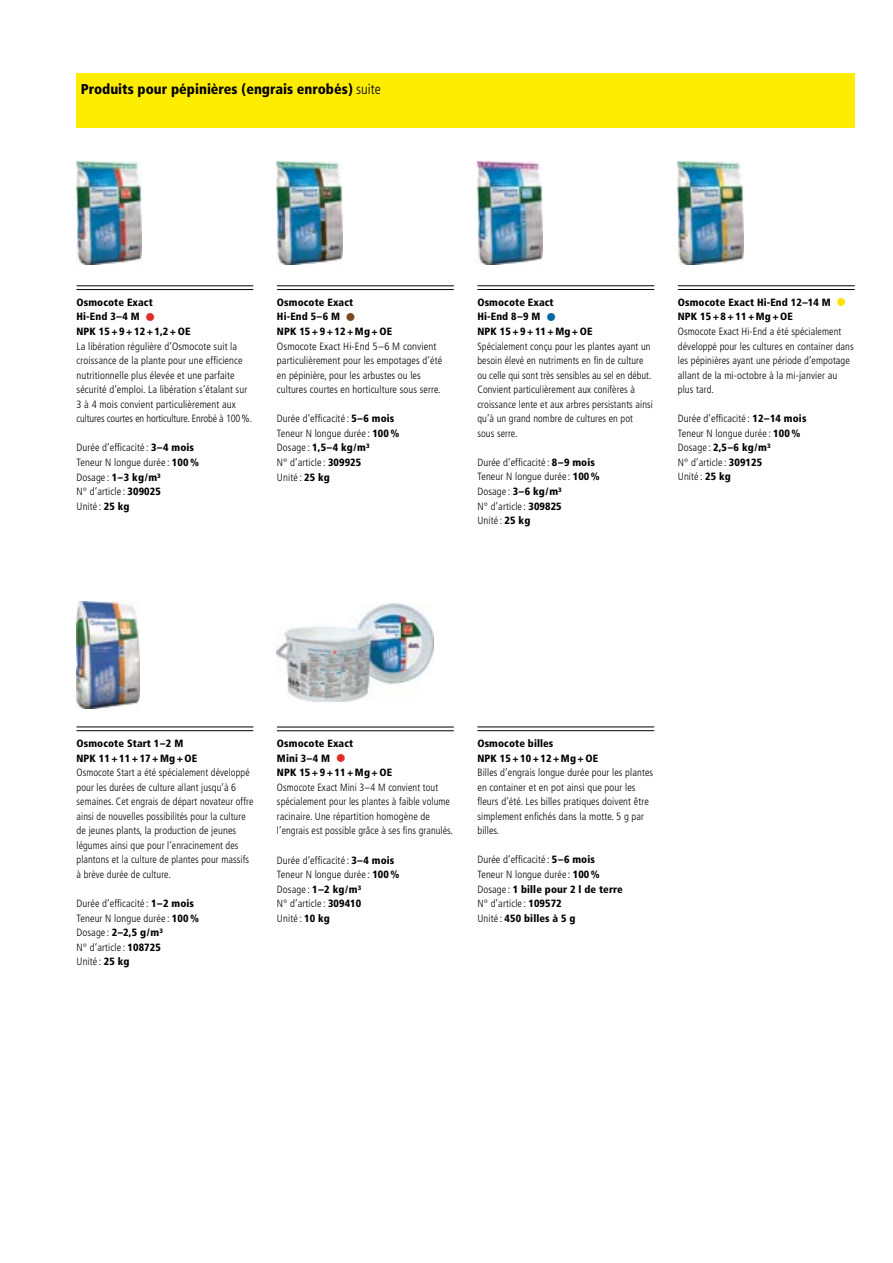
<style>
.page{position:relative;width:893px;height:1263px;background:#fff}
.page>*{position:absolute;margin:0;border:0;box-sizing:border-box;transform-origin:0 0}
.t1{font:900 condensed 14.25px "Frutiger LT Std";color:#000}
.t2{font:300 condensed 10.5px/14.5px "Frutiger LT Std";letter-spacing:.01em;color:#000}
.t3{font:900 condensed 10.5px/14.5px "Frutiger LT Std";letter-spacing:.01em;color:#000}
.s1{font-weight:300}
.s2{color:#e42b2b}
.s3{font-weight:900}
.s4{color:#7b481d}
.s5{color:#0068a2}
.s6{color:#ffe100}
</style>
<div class="page">
<img style="left:277px;top:603px;width:157px;height:98px">
<img style="left:277px;top:161px;width:65px;height:103px">
<img style="left:477px;top:161px;width:66px;height:103px">
<img style="left:678px;top:161px;width:65px;height:103px">
<img style="left:77px;top:601px;width:62px;height:108px">
<img style="left:77px;top:161px;width:65px;height:103px">
<hr style="left:277px;top:727px;width:177px;height:1px;background:#000">
<hr style="left:277px;top:730px;width:177px;height:1px;background:#000">
<hr style="left:77px;top:726px;width:176px;height:1px;background:#000">
<hr style="left:77px;top:730px;width:176px;height:1px;background:#000">
<hr style="left:477px;top:726px;width:177px;height:1px;background:#000">
<hr style="left:477px;top:730px;width:177px;height:1px;background:#000">
<hr style="left:477px;top:285px;width:177px;height:1px;background:#000">
<hr style="left:477px;top:289px;width:177px;height:1px;background:#000">
<hr style="left:678px;top:285px;width:177px;height:1px;background:#000">
<hr style="left:678px;top:289px;width:177px;height:1px;background:#000">
<hr style="left:277px;top:285px;width:177px;height:1px;background:#000">
<hr style="left:277px;top:289px;width:177px;height:1px;background:#000">
<div style="left:77px;top:73px;width:778px;height:54px;background:#ffed00"></div>
<hr style="left:77px;top:285px;width:176px;height:1px;background:#000">
<hr style="left:77px;top:289px;width:176px;height:1px;background:#000">
<h1 class="t1" style="left:81px;top:80px;width:302px">Produits pour pépinières ( engrais enrobés ) <span class="s1">suite</span></h1>
<p class="t3" style="left:77px;top:295px;width:115px">Osmocote Exact<br>Hi-End 3 – 4 M <span class="s2">●<br></span>NPK 15 + 9 + 12 + 1,2 + OE</p>
<p class="t2" style="left:77px;top:339px;width:177px">La libération régulière d’Osmocote suit la croissance de la plante pour une efficience nutritionnelle plus élevée et une parfaite sécurité d’emploi. La libération s’étalant sur 3 à 4 mois convient particulièrement aux cultures courtes en horticulture. Enrobé à 100 %.</p>
<p class="t2" style="left:77px;top:441px;width:124px">Durée d’efficacité : <span class="s3">3 – 4 mois<br></span>Teneur N longue durée : <span class="s3">100 %<br></span>Dosage : <span class="s3">1 – 3 kg / m³<br></span>N° d’article : <span class="s3">309025<br></span>Unité : <span class="s3">25 kg</span></p>
<p class="t3" style="left:277px;top:295px;width:117px">Osmocote Exact<br>Hi-End 5 – 6 M <span class="s4">●<br></span>NPK 15 + 9 + 12 + Mg + OE</p>
<p class="t2" style="left:277px;top:339px;width:167px">Osmocote Exact Hi-End 5 – 6 M convient particulièrement pour les empotages d’été en pépinière, pour les arbustes ou les cultures courtes en horticulture sous serre.</p>
<p class="t2" style="left:277px;top:411px;width:124px">Durée d’efficacité : <span class="s3">5 – 6 mois<br></span>Teneur N longue durée : <span class="s3">100 %<br></span>Dosage : <span class="s3">1,5 – 4 kg / m³<br></span>N° d’article : <span class="s3">309925<br></span>Unité : <span class="s3">25 kg</span></p>
<p class="t3" style="left:477px;top:295px;width:117px">Osmocote Exact<br>Hi-End 8 – 9 M <span class="s5">●<br></span>NPK 15 + 9 + 11 + Mg + OE</p>
<p class="t2" style="left:477px;top:339px;width:177px">Spécialement conçu pour les plantes ayant un besoin élevé en nutriments en fin de culture ou celle qui sont très sensibles au sel en début.<br>Convient particulièrement aux conifères à croissance lente et aux arbres persistants ainsi qu’à un grand nombre de cultures en pot<br>sous serre.</p>
<p class="t2" style="left:477px;top:455px;width:124px">Durée d’efficacité : <span class="s3">8 – 9 mois<br></span>Teneur N longue durée : <span class="s3">100 %<br></span>Dosage : <span class="s3">3 – 6 kg / m³<br></span>N° d’article : <span class="s3">309825<br></span>Unité : <span class="s3">25 kg</span></p>
<p class="t3" style="left:678px;top:295px;width:170px">Osmocote Exact Hi-End 12 –14 M <span class="s6">●<br></span>NPK 15 + 8 + 11 + Mg + OE</p>
<p class="t2" style="left:678px;top:324px;width:177px">Osmocote Exact Hi-End a été spécialement développé pour les cultures en container dans les pépinières ayant une période d’empotage allant de la mi-octobre à la mi-janvier au plus tard.</p>
<p class="t2" style="left:678px;top:411px;width:130px">Durée d’efficacité : <span class="s3">12 – 14 mois<br></span>Teneur N longue durée : <span class="s3">100 %<br></span>Dosage : <span class="s3">2,5 – 6 kg / m³<br></span>N° d’article : <span class="s3">309125<br></span>Unité : <span class="s3">25 kg</span></p>
<p class="t3" style="left:77px;top:736px;width:122px">Osmocote Start 1 – 2 M<br>NPK 11 + 11 + 17 + Mg + OE</p>
<p class="t2" style="left:77px;top:765px;width:178px">Osmocote Start a été spécialement développé pour les durées de culture allant jusqu’à 6 semaines. Cet engrais de départ novateur offre ainsi de nouvelles possibilités pour la culture de jeunes plants, la production de jeunes légumes ainsi que pour l’enracinement des plantons et la culture de plantes pour massifs à brève durée de culture.</p>
<p class="t2" style="left:77px;top:896px;width:124px">Durée d’efficacité : <span class="s3">1 – 2 mois<br></span>Teneur N longue durée : <span class="s3">100 %<br></span>Dosage : <span class="s3">2 –2,5 g / m³<br></span>N° d’article : <span class="s3">108725<br></span>Unité : <span class="s3">25 kg</span></p>
<p class="t3" style="left:277px;top:736px;width:117px">Osmocote Exact<br>Mini 3 – 4 M <span class="s2">●<br></span>NPK 15 + 9 + 11 + Mg + OE</p>
<p class="t2" style="left:277px;top:780px;width:178px">Osmocote Exact Mini 3 – 4 M convient tout spécialement pour les plantes à faible volume racinaire. Une répartition homogène de l’engrais est possible grâce à ses fins granulés.</p>
<p class="t2" style="left:277px;top:853px;width:124px">Durée d’efficacité : <span class="s3">3 – 4 mois<br></span>Teneur N longue durée : <span class="s3">100 %<br></span>Dosage : <span class="s3">1 – 2 kg / m³<br></span>N° d’article : <span class="s3">309410<br></span>Unité : <span class="s3">10 kg</span></p>
<p class="t3" style="left:477px;top:736px;width:122px">Osmocote billes<br>NPK 15 + 10 + 12 + Mg + OE</p>
<p class="t2" style="left:477px;top:765px;width:177px">Billes d’engrais longue durée pour les plantes en container et en pot ainsi que pour les fleurs d’été. Les billes pratiques doivent être simplement enfichés dans la motte. 5 g par billes.</p>
<p class="t2" style="left:477px;top:853px;width:147px">Durée d’efficacité : <span class="s3">5 – 6 mois<br></span>Teneur N longue durée : <span class="s3">100 %<br></span>Dosage : <span class="s3">1 bille pour 2 l de terre<br></span>N° d’article : <span class="s3">109572<br></span>Unité : <span class="s3">450 billes à 5 g</span></p>
</div>
